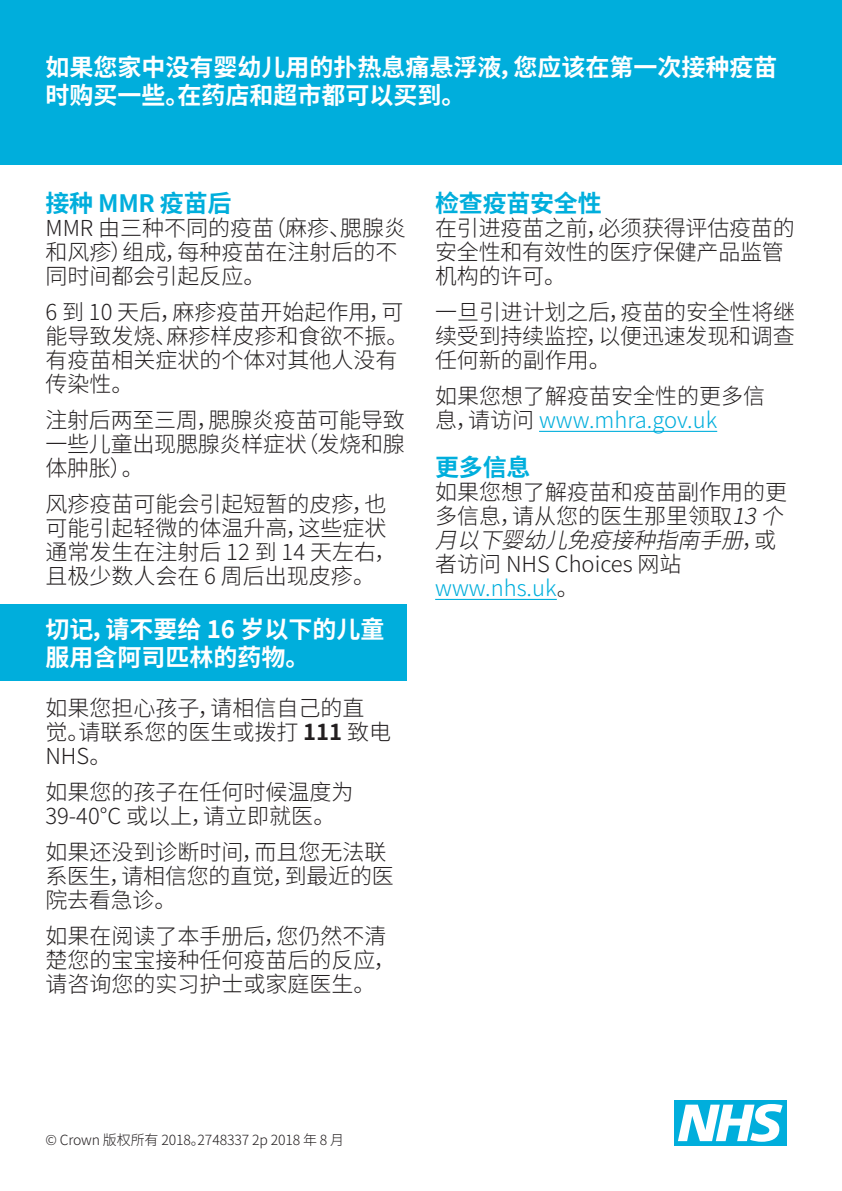
<style>
.page{position:relative;width:842px;height:1191px;background:#fff}
.page>*{position:absolute;margin:0;border:0;box-sizing:border-box;transform-origin:0 0}
.t1{font:700 24px/28px "Noto Sans CJ Ksc";color:#fff}
.t2{font:700 24px "Noto Sans CJ Ksc";letter-spacing:-.01em;color:#00aedc}
.t3{font:300 22px/24px "Noto Sans CJ Ksc";color:#231f20}
.t4{font:300 14px "Noto Sans CJ Ksc";letter-spacing:-.01em;color:#231f20}
.s1{font-weight:700}
.s2{color:#00aedc}
.s3{font-style:italic}
</style>
<div class="page">
<div style="left:0;top:0;width:842px;height:164px;background:#00aedc"></div>
<hr style="left:539px;top:431px;width:178px;height:1px;background:#00aedc">
<hr style="left:435px;top:599px;width:122px;height:1px;background:#00aedc">
<div style="left:675px;top:1100px;width:112px;height:45px;background:#00aedc"></div>
<svg style="left:678px;top:1104px;width:105px;height:37px"></svg>
<div style="left:0;top:604px;width:407px;height:76px;background:#00aedc"></div>
<p class="t1" style="left:45px;top:54px;width:733px">如果您家中没有婴幼儿用的扑热息痛悬浮液，您应该在第一次接种疫苗时购买一些。在药店和超市都可以买到。</p>
<p class="t2" style="left:45px;top:190px;width:188px">接种 MMR 疫苗后</p>
<p class="t3" style="left:45px;top:216px;width:362px">MMR 由三种不同的疫苗（麻疹、腮腺炎和风疹）组成，每种疫苗在注射后的不同时间都会引起反应。</p>
<p class="t3" style="left:45px;top:300px;width:365px">6 到 10 天后，麻疹疫苗开始起作用，可能导致发烧、麻疹样皮疹和食欲不振。有疫苗相关症状的个体对其他人没有传染性。</p>
<p class="t3" style="left:45px;top:408px;width:361px;text-align:justify">注射后两至三周，腮腺炎疫苗可能导致一些儿童出现腮腺炎样症状（发烧和腺体肿胀）。</p>
<p class="t3" style="left:45px;top:492px;width:353px">风疹疫苗可能会引起短暂的皮疹，也可能引起轻微的体温升高，这些症状通常发生在注射后 12 到 14 天左右，且极少数人会在 6 周后出现皮疹。</p>
<p class="t1" style="left:45px;top:615px;width:341px">切记，请不要给 16 岁以下的儿童服用含阿司匹林的药物。</p>
<p class="t3" style="left:45px;top:696px;width:347px">如果您担心孩子，请相信自己的直觉。请联系您的医生或拨打 <span class="s1">111</span> 致电<br>NHS。</p>
<p class="t3" style="left:45px;top:780px;width:309px">如果您的孩子在任何时候温度为<br>39-40°C 或以上，请立即就医。</p>
<p class="t3" style="left:45px;top:840px;width:350px">如果还没到诊断时间，而且您无法联系医生，请相信您的直觉，到最近的医院去看急诊。</p>
<p class="t3" style="left:45px;top:924px;width:352px">如果在阅读了本手册后，您仍然不清楚您的宝宝接种任何疫苗后的反应，请咨询您的实习护士或家庭医生。</p>
<p class="t2" style="left:435px;top:190px;width:168px">检查疫苗安全性</p>
<p class="t3" style="left:435px;top:216px;width:361px">在引进疫苗之前，必须获得评估疫苗的安全性和有效性的医疗保健产品监管机构的许可。</p>
<p class="t3" style="left:435px;top:300px;width:361px;text-align:justify">一旦引进计划之后，疫苗的安全性将继续受到持续监控，以便迅速发现和调查任何新的副作用。</p>
<p class="t3" style="left:435px;top:384px;width:331px">如果您想了解疫苗安全性的更多信息，请访问 <span class="s2">www.mhra.gov.uk</span></p>
<p class="t2" style="left:435px;top:454px;width:97px">更多信息</p>
<p class="t3" style="left:435px;top:480px;width:361px">如果您想了解疫苗和疫苗副作用的更多信息，请从您的医生那里领取<span class="s3">13个月以下婴幼儿免疫接种指南手册</span>，或者访问 NHS Choices 网站<span class="s2">www.nhs.uk</span>。</p>
<p class="t4" style="left:45px;top:1132px;width:300px">© Crown 版权所有 2018。2748337 2p 2018 年 8 月</p>
</div>
